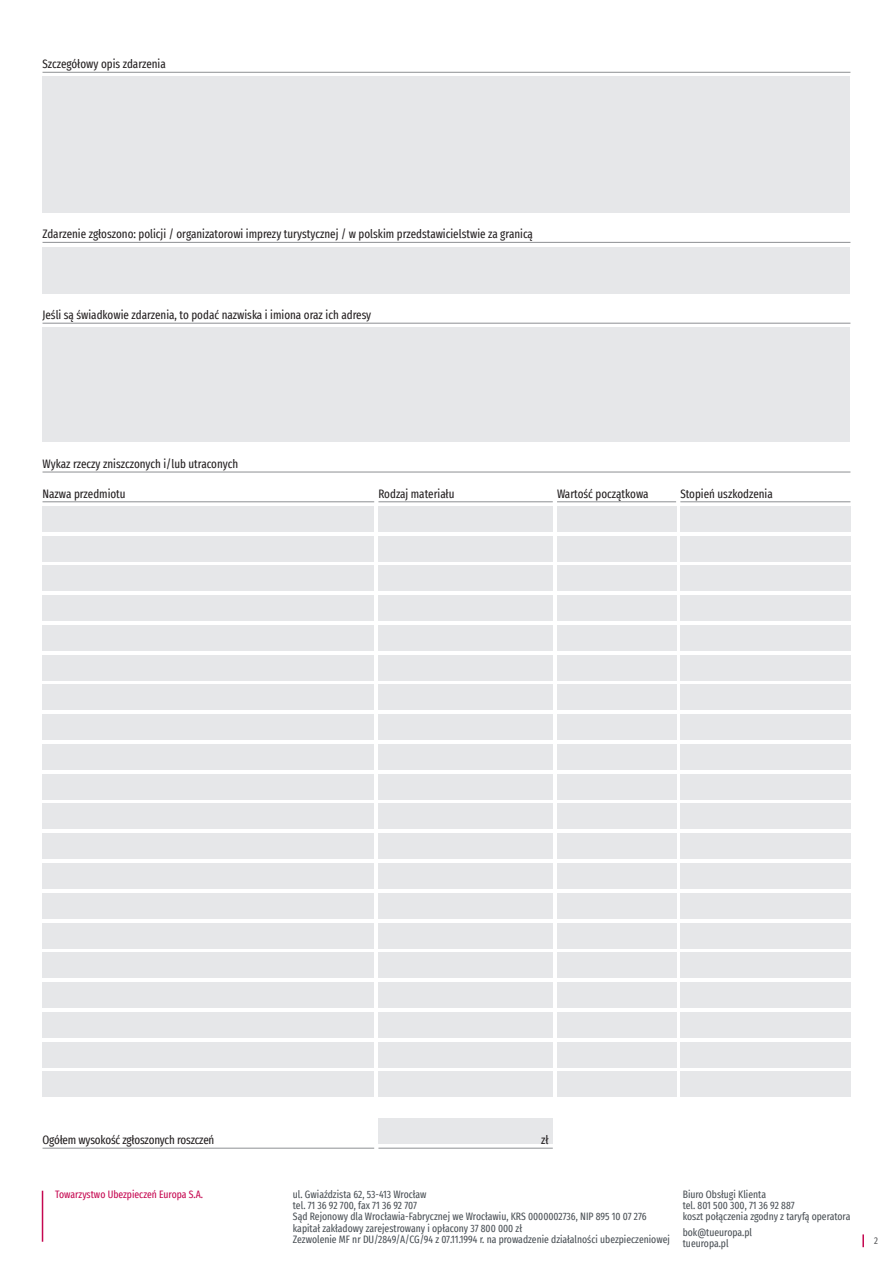
<style>
.page{position:relative;width:893px;height:1263px;background:#fff}
.page>*{position:absolute;margin:0;border:0;box-sizing:border-box;transform-origin:0 0}
.form_n1A{font:extra-condensed 12px "Fira Sans";color:#231f20}
.t1{font:extra-condensed 10.5px/11.2px "Fira Sans";color:#4a5055}
.t2{font:extra-condensed 10.5px "Fira Sans";color:#c50750}
.t3{font:extra-condensed 9.75px "Fira Sans";color:#57585a}
</style>
<div class="page">
<hr style="left:42px;top:1191px;width:1px;height:51px;background:#c50750">
<svg style="left:862px;top:1234px;width:2px;height:13px"></svg>
<div style="left:43px;top:77px;width:807px;height:136px;background:#e6e7e9"></div>
<hr style="left:43px;top:72px;width:807px;height:1px;background:#939598">
<div style="left:43px;top:247px;width:807px;height:46px;background:#e6e7e9"></div>
<div style="left:43px;top:327px;width:807px;height:115px;background:#e6e7e9"></div>
<hr style="left:43px;top:242px;width:807px;height:1px;background:#939598">
<hr style="left:43px;top:323px;width:807px;height:1px;background:#939598">
<div style="left:43px;top:506px;width:331px;height:25px;background:#e6e7e9"></div>
<div style="left:43px;top:536px;width:331px;height:25px;background:#e6e7e9"></div>
<div style="left:43px;top:566px;width:331px;height:25px;background:#e6e7e9"></div>
<div style="left:43px;top:595px;width:331px;height:26px;background:#e6e7e9"></div>
<div style="left:43px;top:625px;width:331px;height:26px;background:#e6e7e9"></div>
<div style="left:43px;top:655px;width:331px;height:25px;background:#e6e7e9"></div>
<div style="left:43px;top:685px;width:331px;height:25px;background:#e6e7e9"></div>
<div style="left:43px;top:714px;width:331px;height:26px;background:#e6e7e9"></div>
<div style="left:43px;top:744px;width:331px;height:26px;background:#e6e7e9"></div>
<div style="left:43px;top:774px;width:331px;height:25px;background:#e6e7e9"></div>
<div style="left:43px;top:804px;width:331px;height:25px;background:#e6e7e9"></div>
<div style="left:43px;top:833px;width:331px;height:26px;background:#e6e7e9"></div>
<div style="left:43px;top:863px;width:331px;height:26px;background:#e6e7e9"></div>
<div style="left:43px;top:893px;width:331px;height:25px;background:#e6e7e9"></div>
<div style="left:43px;top:923px;width:331px;height:25px;background:#e6e7e9"></div>
<div style="left:43px;top:952px;width:331px;height:26px;background:#e6e7e9"></div>
<div style="left:43px;top:982px;width:331px;height:26px;background:#e6e7e9"></div>
<div style="left:43px;top:1012px;width:331px;height:25px;background:#e6e7e9"></div>
<div style="left:43px;top:1042px;width:331px;height:25px;background:#e6e7e9"></div>
<div style="left:43px;top:1071px;width:331px;height:26px;background:#e6e7e9"></div>
<div style="left:378px;top:506px;width:175px;height:25px;background:#e6e7e9"></div>
<div style="left:378px;top:536px;width:175px;height:25px;background:#e6e7e9"></div>
<div style="left:378px;top:566px;width:175px;height:25px;background:#e6e7e9"></div>
<div style="left:378px;top:595px;width:175px;height:26px;background:#e6e7e9"></div>
<div style="left:378px;top:625px;width:175px;height:26px;background:#e6e7e9"></div>
<div style="left:378px;top:655px;width:175px;height:25px;background:#e6e7e9"></div>
<div style="left:378px;top:685px;width:175px;height:25px;background:#e6e7e9"></div>
<div style="left:378px;top:714px;width:175px;height:26px;background:#e6e7e9"></div>
<div style="left:378px;top:744px;width:175px;height:26px;background:#e6e7e9"></div>
<div style="left:378px;top:774px;width:175px;height:25px;background:#e6e7e9"></div>
<div style="left:378px;top:804px;width:175px;height:25px;background:#e6e7e9"></div>
<div style="left:378px;top:833px;width:175px;height:26px;background:#e6e7e9"></div>
<div style="left:378px;top:863px;width:175px;height:26px;background:#e6e7e9"></div>
<div style="left:378px;top:893px;width:175px;height:25px;background:#e6e7e9"></div>
<div style="left:378px;top:923px;width:175px;height:25px;background:#e6e7e9"></div>
<div style="left:378px;top:952px;width:175px;height:26px;background:#e6e7e9"></div>
<div style="left:378px;top:982px;width:175px;height:26px;background:#e6e7e9"></div>
<div style="left:378px;top:1012px;width:175px;height:25px;background:#e6e7e9"></div>
<div style="left:378px;top:1042px;width:175px;height:25px;background:#e6e7e9"></div>
<div style="left:378px;top:1071px;width:175px;height:26px;background:#e6e7e9"></div>
<div style="left:557px;top:506px;width:119px;height:25px;background:#e6e7e9"></div>
<div style="left:557px;top:536px;width:119px;height:25px;background:#e6e7e9"></div>
<div style="left:557px;top:566px;width:119px;height:25px;background:#e6e7e9"></div>
<div style="left:557px;top:595px;width:119px;height:26px;background:#e6e7e9"></div>
<div style="left:557px;top:625px;width:119px;height:26px;background:#e6e7e9"></div>
<div style="left:557px;top:655px;width:119px;height:25px;background:#e6e7e9"></div>
<div style="left:557px;top:685px;width:119px;height:25px;background:#e6e7e9"></div>
<div style="left:557px;top:714px;width:119px;height:26px;background:#e6e7e9"></div>
<div style="left:557px;top:744px;width:119px;height:26px;background:#e6e7e9"></div>
<div style="left:557px;top:774px;width:119px;height:25px;background:#e6e7e9"></div>
<div style="left:557px;top:804px;width:119px;height:25px;background:#e6e7e9"></div>
<div style="left:557px;top:833px;width:119px;height:26px;background:#e6e7e9"></div>
<div style="left:557px;top:863px;width:119px;height:26px;background:#e6e7e9"></div>
<div style="left:557px;top:893px;width:119px;height:25px;background:#e6e7e9"></div>
<div style="left:557px;top:923px;width:119px;height:25px;background:#e6e7e9"></div>
<div style="left:557px;top:952px;width:119px;height:26px;background:#e6e7e9"></div>
<div style="left:557px;top:982px;width:119px;height:26px;background:#e6e7e9"></div>
<div style="left:557px;top:1012px;width:119px;height:25px;background:#e6e7e9"></div>
<div style="left:557px;top:1042px;width:119px;height:25px;background:#e6e7e9"></div>
<div style="left:557px;top:1071px;width:119px;height:26px;background:#e6e7e9"></div>
<div style="left:680px;top:506px;width:170px;height:25px;background:#e6e7e9"></div>
<div style="left:680px;top:536px;width:170px;height:25px;background:#e6e7e9"></div>
<div style="left:680px;top:566px;width:170px;height:25px;background:#e6e7e9"></div>
<div style="left:680px;top:595px;width:170px;height:26px;background:#e6e7e9"></div>
<div style="left:680px;top:625px;width:170px;height:26px;background:#e6e7e9"></div>
<div style="left:680px;top:655px;width:170px;height:25px;background:#e6e7e9"></div>
<div style="left:680px;top:685px;width:170px;height:25px;background:#e6e7e9"></div>
<div style="left:680px;top:714px;width:170px;height:26px;background:#e6e7e9"></div>
<div style="left:680px;top:744px;width:170px;height:26px;background:#e6e7e9"></div>
<div style="left:680px;top:774px;width:170px;height:25px;background:#e6e7e9"></div>
<div style="left:680px;top:804px;width:170px;height:25px;background:#e6e7e9"></div>
<div style="left:680px;top:833px;width:170px;height:26px;background:#e6e7e9"></div>
<div style="left:680px;top:863px;width:170px;height:26px;background:#e6e7e9"></div>
<div style="left:680px;top:893px;width:170px;height:25px;background:#e6e7e9"></div>
<div style="left:680px;top:923px;width:170px;height:25px;background:#e6e7e9"></div>
<div style="left:680px;top:952px;width:170px;height:26px;background:#e6e7e9"></div>
<div style="left:680px;top:982px;width:170px;height:26px;background:#e6e7e9"></div>
<div style="left:680px;top:1012px;width:170px;height:25px;background:#e6e7e9"></div>
<div style="left:680px;top:1042px;width:170px;height:25px;background:#e6e7e9"></div>
<div style="left:680px;top:1071px;width:170px;height:26px;background:#e6e7e9"></div>
<hr style="left:43px;top:471px;width:807px;height:1px;background:#939598">
<hr style="left:43px;top:501px;width:331px;height:1px;background:#939598">
<hr style="left:378px;top:501px;width:175px;height:1px;background:#939598">
<hr style="left:557px;top:501px;width:119px;height:1px;background:#939598">
<hr style="left:680px;top:501px;width:170px;height:1px;background:#939598">
<hr style="left:43px;top:1148px;width:331px;height:1px;background:#939598">
<div style="left:378px;top:1118px;width:175px;height:26px;background:#e6e7e9"></div>
<hr style="left:378px;top:1148px;width:175px;height:1px;background:#939598">
<p class="form_n1A" style="left:43px;top:55px;width:125px">Szczegółowy opis zdarzenia</p>
<p class="form_n1A" style="left:43px;top:225px;width:492px">Zdarzenie zgłoszono: policji / organizatorowi imprezy turystycznej / w polskim przedstawicielstwie za granicą</p>
<p class="form_n1A" style="left:43px;top:306px;width:330px">Jeśli są świadkowie zdarzenia, to podać nazwiska i imiona oraz ich adresy</p>
<p class="form_n1A" style="left:43px;top:455px;width:197px">Wykaz rzeczy zniszczonych i/lub utraconych</p>
<p class="form_n1A" style="left:43px;top:484px;width:85px">Nazwa przedmiotu</p>
<p class="form_n1A" style="left:378px;top:484px;width:78px">Rodzaj materiału</p>
<p class="form_n1A" style="left:557px;top:484px;width:93px">Wartość początkowa</p>
<p class="form_n1A" style="left:680px;top:484px;width:94px">Stopień uszkodzenia</p>
<p class="form_n1A" style="left:43px;top:1131px;width:173px">Ogółem wysokość zgłoszonych roszczeń</p>
<p class="form_n1A" style="left:541px;top:1131px;width:9px">zł</p>
<p class="t2" style="left:55px;top:1186px;width:149px">Towarzystwo Ubezpieczeń Europa S.A.</p>
<p class="t1" style="left:293px;top:1188px;width:379px">ul. Gwiaździsta 62, 53-413 Wrocław<br>tel. 71 36 92 700, fax 71 36 92 707<br>Sąd Rejonowy dla Wrocławia-Fabrycznej we Wrocławiu, KRS 0000002736, NIP 895 10 07 276 kapitał zakładowy zarejestrowany i opłacony 37 800 000 zł<br>Zezwolenie MF nr DU/2849/A/CG/94 z 07.11.1994 r. na prowadzenie działalności ubezpieczeniowej</p>
<p class="t1" style="left:683px;top:1188px;width:169px">Biuro Obsługi Klienta<br>tel. 801 500 300, 71 36 92 887<br>koszt połączenia zgodny z taryfą operatora</p>
<p class="t1" style="left:683px;top:1226px;width:71px">bok@tueuropa.pl tueuropa.pl</p>
<p class="t3" style="left:874px;top:1233px;width:5px">2</p>
</div>
